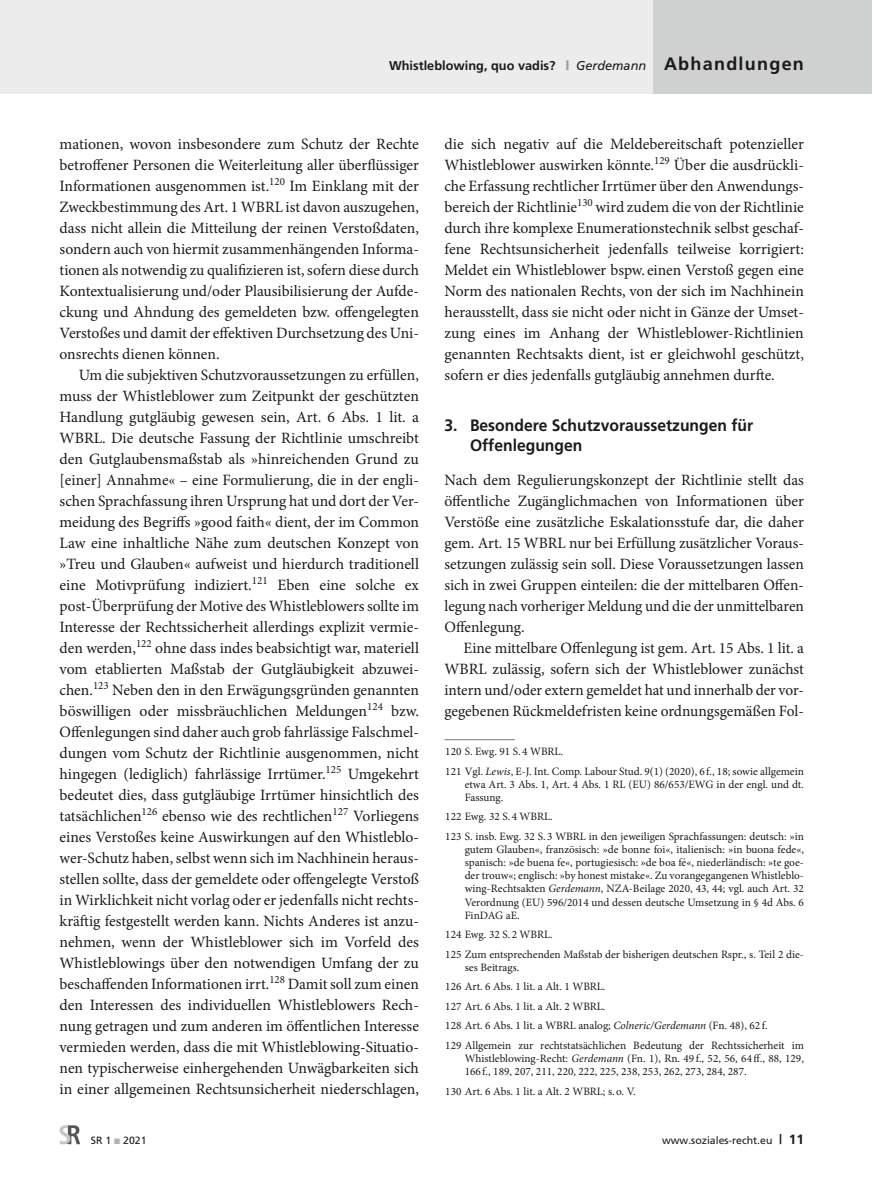
<style>
.page{position:relative;width:872px;height:1191px;background:#fff}
.page>*{position:absolute;margin:0;border:0;box-sizing:border-box;transform-origin:0 0}
.t1{font:700 16.5px/19.5px "Frutiger";color:#1a1a18;scale:.95 1}
.GS_Folge{font:15.75px/21px "Minion Pro";color:#1a1a18;text-align:justify}
.GS{font:15.75px/21px "Minion Pro";color:#1a1a18;text-align:justify}
.t2{font:700 12.75px "Frutiger";color:#1a1a18}
.FN_100_Standard{font:11.25px/13.2px "Minion Pro";color:#1a1a18;text-align:justify}
.FN_100_Linie{font:11.25px "Minion Pro";color:#1a1a18}
.t3{font:10.5px "Frutiger";color:#1a1a18}
.s1{font-weight:900;color:#9c9d9d}
.s2{font-weight:400;font-style:italic}
.s3{font-size:18px}
.s4{font-style:italic}
.s5{color:#b1b2b3}
.s6{font-weight:700;font-size:13.5px}
</style>
<div class="page">
<div style="left:0;top:0;width:872px;height:94px;background:#ececed"></div>
<div style="left:653px;top:0;width:219px;height:94px;background:#cfd0d0"></div>
<svg style="left:60px;top:1125px;width:20px;height:19px"></svg>
<hr style="left:444px;top:739px;width:70px;height:1px;background:#878786">
<p class="t2" style="left:389px;top:58px;width:416px">Whistleblowing, quo vadis? <span class="s1">|</span> <span class="s2">Gerdemann</span> <span class="s3">Abhandlungen</span></p>
<p class="GS_Folge" style="left:60px;top:133px;width:361px">mationen, wovon insbesondere zum Schutz der Rechte betroffener Personen die Weiterleitung aller überflüssiger Informationen ausgenommen ist.<sup>120</sup> Im Einklang mit der Zweckbestimmung des Art. 1 WBRL ist davon auszugehen, dass nicht allein die Mitteilung der reinen Verstoßdaten, sondern auch von hiermit zusammenhängenden Informa&shy;tionen als notwendig zu qualifizieren ist, sofern diese durch Kontextualisierung und/oder Plausibilisierung der Aufde&shy;ckung und Ahndung des gemeldeten bzw. offengelegten Verstoßes und damit der effektiven Durchsetzung des Uni&shy;onsrechts dienen können.</p>
<p class="GS_Folge" style="left:60px;top:364px;width:361px;text-indent:19px">Um die subjektiven Schutzvoraussetzungen zu erfüllen, muss der Whistleblower zum Zeitpunkt der geschützten Handlung gutgläubig gewesen sein, Art. 6 Abs. 1 lit. a WBRL. Die deutsche Fassung der Richtlinie umschreibt den Gutglaubensmaßstab als »hinreichenden Grund zu [einer] Annahme« – eine Formulierung, die in der engli&shy;schen Sprachfassung ihren Ursprung hat und dort der Ver&shy;meidung des Begriffs »good faith« dient, der im Common Law eine inhaltliche Nähe zum deutschen Konzept von »Treu und Glauben« aufweist und hierdurch traditionell eine Motivprüfung indiziert.<sup>121</sup> Eben eine solche ex post-Überprüfung der Motive des Whistleblowers sollte im Interesse der Rechtssicherheit allerdings explizit vermie&shy;den werden,<sup>122</sup> ohne dass indes beabsichtigt war, materiell vom etablierten Maßstab der Gutgläubigkeit abzuwei&shy;chen.<sup>123</sup> Neben den in den Erwägungsgründen genannten böswilligen oder missbräuchlichen Meldungen<sup>124</sup> bzw.<br>Offenlegungen sind daher auch grob fahrlässige Falschmel&shy;dungen vom Schutz der Richtlinie ausgenommen, nicht hingegen (lediglich) fahrlässige Irrtümer.<sup>125</sup> Umgekehrt bedeutet dies, dass gutgläubige Irrtümer hinsichtlich des tatsächlichen<sup>126</sup> ebenso wie des rechtlichen<sup>127</sup> Vorliegens eines Verstoßes keine Auswirkungen auf den Whistleblo&shy;wer-Schutz haben, selbst wenn sich im Nachhinein heraus&shy;stellen sollte, dass der gemeldete oder offengelegte Verstoß in Wirklichkeit nicht vorlag oder er jedenfalls nicht rechts&shy;kräftig festgestellt werden kann. Nichts Anderes ist anzu&shy;nehmen, wenn der Whistleblower sich im Vorfeld des Whistleblowings über den notwendigen Umfang der zu beschaffenden Informationen irrt.<sup>128</sup> Damit soll zum einen den Interessen des individuellen Whistleblowers Rech&shy;nung getragen und zum anderen im öffentlichen Interesse vermieden werden, dass die mit Whistleblowing-Situatio&shy;nen typischerweise einhergehenden Unwägbarkeiten sich in einer allgemeinen Rechtsunsicherheit niederschlagen,</p>
<p class="GS_Folge" style="left:444px;top:133px;width:361px">die sich negativ auf die Meldebereitschaft potenzieller Whistleblower auswirken könnte.<sup>129</sup> Über die ausdrückli&shy;che Erfassung rechtlicher Irrtümer über den Anwendungs&shy;bereich der Richtlinie<sup>130</sup> wird zudem die von der Richtlinie durch ihre komplexe Enumerationstechnik selbst geschaf&shy;fene Rechtsunsicherheit jedenfalls teilweise korrigiert:<br>Meldet ein Whistleblower bspw. einen Verstoß gegen eine Norm des nationalen Rechts, von der sich im Nachhinein herausstellt, dass sie nicht oder nicht in Gänze der Umset&shy;zung eines im Anhang der Whistleblower-Richtlinien genannten Rechtsakts dient, ist er gleichwohl geschützt, sofern er dies jedenfalls gutgläubig annehmen durfte.</p>
<p class="t1" style="left:470px;top:415px;width:299px;text-indent:-26px">3. Besondere Schutzvoraussetzungen für<br>Offenlegungen</p>
<p class="GS" style="left:444px;top:469px;width:361px">Nach dem Regulierungskonzept der Richtlinie stellt das öffentliche Zugänglichmachen von Informationen über Verstöße eine zusätzliche Eskalationsstufe dar, die daher gem. Art. 15 WBRL nur bei Erfüllung zusätzlicher Voraus&shy;setzungen zulässig sein soll. Diese Voraussetzungen lassen sich in zwei Gruppen einteilen: die der mittelbaren Offen&shy;legung nach vorheriger Meldung und die der unmittelbaren Offenlegung.</p>
<p class="GS_Folge" style="left:444px;top:637px;width:361px;text-indent:19px">Eine mittelbare Offenlegung ist gem. Art. 15 Abs. 1 lit. a WBRL zulässig, sofern sich der Whistleblower zunächst intern und/oder extern gemeldet hat und innerhalb der vor&shy;gegebenen Rückmeldefristen keine ordnungsgemäßen Fol-</p>
<p class="FN_100_Linie" style="left:445px;top:744px;width:119px">120 S. Ewg. 91 S. 4 WBRL.</p>
<p class="FN_100_Standard" style="left:465px;top:764px;width:341px;text-indent:-19px">121 Vgl. <span class="s4">Lewis</span>, E-J. Int. Comp. Labour Stud. 9(1) (2020), 6 f., 18; sowie allgemein etwa Art. 3 Abs. 1, Art. 4 Abs. 1 RL (EU) 86/653/EWG in der engl. und dt.<br>Fassung.</p>
<p class="FN_100_Standard" style="left:445px;top:810px;width:109px">122 Ewg. 32 S. 4 WBRL.</p>
<p class="FN_100_Standard" style="left:465px;top:829px;width:341px;text-indent:-19px">123 S. insb. Ewg. 32 S. 3 WBRL in den jeweiligen Sprachfassungen: deutsch: »in gutem Glauben«, französisch: »de bonne foi«, italienisch: »in buona fede«, spanisch: »de buena fe«, portugiesisch: »de boa fé«, niederländisch: »te goe&shy;der trouw«; englisch: »by honest mistake«. Zu vorangegangenen Whistleblo&shy;wing-Rechtsakten <span class="s4">Gerdemann</span>, NZA-Beilage 2020, 43, 44; vgl. auch Art. 32<br>Verordnung (EU) 596/2014 und dessen deutsche Umsetzung in § 4d Abs. 6<br>FinDAG aE.</p>
<p class="FN_100_Standard" style="left:445px;top:928px;width:109px">124 Ewg. 32 S. 2 WBRL.</p>
<p class="FN_100_Standard" style="left:465px;top:947px;width:341px;text-indent:-19px">125 Zum entsprechenden Maßstab der bisherigen deutschen Rspr., s. Teil 2 die&shy;ses Beitrags.</p>
<p class="FN_100_Standard" style="left:445px;top:980px;width:162px">126 Art. 6 Abs. 1 lit. a Alt. 1 WBRL.</p>
<p class="FN_100_Standard" style="left:445px;top:999px;width:162px">127 Art. 6 Abs. 1 lit. a Alt. 2 WBRL.</p>
<p class="FN_100_Standard" style="left:445px;top:1019px;width:324px">128 Art. 6 Abs. 1 lit. a WBRL analog; <span class="s4">Colneric/Gerdemann</span> (Fn. 48), 62 f.</p>
<p class="FN_100_Standard" style="left:465px;top:1038px;width:341px;text-indent:-19px">129 Allgemein zur rechtstatsächlichen Bedeutung der Rechtssicherheit im Whistleblowing-Recht: <span class="s4">Gerdemann</span> (Fn. 1), Rn. 49 f., 52, 56, 64ff., 88, 129, 166 f., 189, 207, 211, 220, 222, 225, 238, 253, 262, 273, 284, 287.</p>
<p class="FN_100_Standard" style="left:445px;top:1084px;width:192px">130 Art. 6 Abs. 1 lit. a Alt. 2 WBRL; s.o. V.</p>
<p class="t3" style="left:91px;top:1134px;width:57px">SR 1 <span class="s5">■</span> 2021</p>
<p class="t3" style="left:662px;top:1134px;width:143px">www.soziales-recht.eu <span class="s6">| 11</span></p>
</div>
